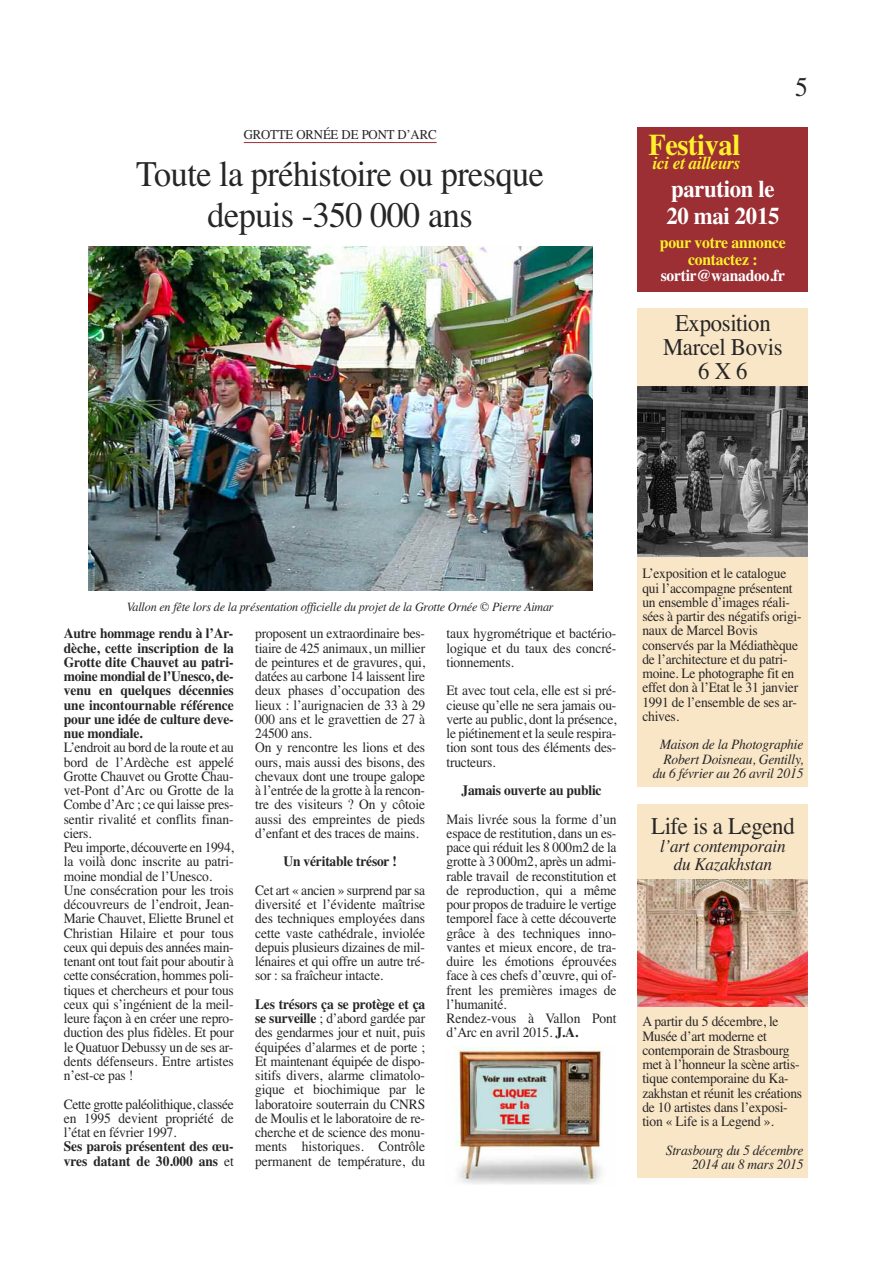
<style>
.page{position:relative;width:893px;height:1263px;background:#fff}
.page>*{position:absolute;margin:0;border:0;box-sizing:border-box;transform-origin:0 0}
.t1{font:36px/40.5px "Times";letter-spacing:-.015em;color:#272627;text-align:center;scale:.95 1}
.t2{font:700 30px "Times";letter-spacing:-.015em;color:#fff12a;scale:.95 1}
.t3{font:27px "Times";color:#272627;scale:.95 1}
.t4{font:24px/24px "Times";letter-spacing:-.015em;color:#272627;text-align:center;scale:.95 1}
.t5{font:700 24px/27px "Times";letter-spacing:-.015em;color:#fff;scale:.95 1}
.t6{font:italic 18px/18px "Times";letter-spacing:-.015em;color:#272627;text-align:center;scale:.95 1}
.t7{font:italic 700 18px "Times";letter-spacing:-.015em;color:#fff12a;scale:.95 1}
.t8{font:700 16.5px/16.5px "Times";letter-spacing:-.015em;color:#fff12a;text-align:center;scale:.95 1}
.t9{font:700 16.5px "Times";letter-spacing:-.015em;color:#fff;scale:.95 1}
.t10{font:14.25px/14.2px "Times";letter-spacing:-.015em;color:#272627;scale:.95 1}
.t11{font:700 14.25px/14.2px "Times";letter-spacing:-.015em;color:#272627;text-align:justify;scale:.95 1}
.t12{font:italic 14.25px/14.2px "Times";letter-spacing:-.015em;color:#272627;text-align:right;scale:.95 1}
.t13{font:13.5px "Times";letter-spacing:-.015em;color:#272627;scale:.95 1}
.t14{font:italic 12.75px "Times";letter-spacing:-.015em;color:#272627;scale:.95 1}
.s1{font-weight:400}
.s2{font-weight:700}
</style>
<div class="page">
<hr style="left:244px;top:142px;width:193px;height:1px;background:#9b2f34">
<img style="left:88px;top:247px;width:504px;height:344px">
<div style="left:638px;top:308px;width:170px;height:479px;background:#f9e6c6"></div>
<div style="left:638px;top:804px;width:170px;height:374px;background:#f9e6c6"></div>
<img style="left:638px;top:386px;width:170px;height:170px">
<img style="left:638px;top:880px;width:170px;height:127px">
<div style="left:638px;top:128px;width:170px;height:164px;background:#9b2f34"></div>
<img style="left:455px;top:1046px;width:148px;height:138px">
<p class="t13" style="left:244px;top:127px;width:205px">GROTTE ORNéE DE PONT D’ARC</p>
<h1 class="t1" style="left:136px;top:153px;width:431px">Toute la préhistoire ou presque depuis -350 000 ans</h1>
<h3 class="t3" style="left:795px;top:71px;width:15px">5</h3>
<h2 class="t2" style="left:648px;top:127px;width:98px">Festival</h2>
<p class="t7" style="left:652px;top:152px;width:94px">ici et ailleurs</p>
<h3 class="t5" style="left:666px;top:176px;width:121px">parution le<br>20 mai 2015</h3>
<p class="t8" style="left:660px;top:234px;width:134px">pour votre annonce contactez :</p>
<p class="t9" style="left:661px;top:266px;width:132px">sortir@wanadoo.fr</p>
<h3 class="t4" style="left:663px;top:311px;width:128px">Exposition<br>Marcel Bovis<br>6X6</h3>
<p class="t14" style="left:127px;top:599px;width:451px">Vallon en fête lors de la présentation officielle du projet de la Grotte Ornée © Pierre Aimar</p>
<p class="t11" style="left:64px;top:626px;width:181px">Autre hommage rendu à l’Ar&shy;dèche, cette inscription de la Grotte dite Chauvet au patri&shy;moine mondial de l’Unesco, de&shy;venu en quelques décennies une incontournable référence pour une idée de culture deve&shy;nue mondiale.</p>
<p class="t10" style="left:64px;top:740px;width:181px">L’endroit au bord de la route et au bord de l’Ardèche est appelé<br>Grotte Chauvet ou Grotte Chau&shy;vet-Pont d’Arc ou Grotte de la<br>Combe d’Arc ; ce qui laisse pres&shy;sentir rivalité et conflits finan&shy;ciers.<br>Peu importe, découverte en 1994, la voilà donc inscrite au patri&shy;moine mondial de l’Unesco.<br>Une consécration pour les trois découvreurs de l’endroit, Jean-<br>Marie Chauvet, Eliette Brunel et<br>Christian hilaire et pour tous ceux qui depuis des années main&shy;tenant ont tout fait pour aboutir à cette consécration, hommes poli&shy;tiques et chercheurs et pour tous ceux qui s’ingénient de la meil&shy;leure façon à en créer une repro&shy;duction des plus fidèles. Et pour le Quatuor Debussy un de ses ar&shy;dents défenseurs. Entre artistes n’est-ce pas !</p>
<p class="t10" style="left:64px;top:1096px;width:181px;text-align:justify">Cette grotte paléolithique, classée en 1995 devient propriété de l’état en février 1997.</p>
<p class="t11" style="left:64px;top:1139px;width:181px">Ses parois présentent des œu&shy;vres datant de 30.000 ans <span class="s1">et</span></p>
<p class="t10" style="left:255px;top:626px;width:181px">proposent un extraordinaire bes&shy;tiaire de 425 animaux, un millier de peintures et de gravures, qui, datées au carbone 14 laissent lire deux phases d’occupation des lieux : l’aurignacien de 33 à 29<br>000 ans et le gravettien de 27 à<br>24500 ans.<br>On y rencontre les lions et des ours, mais aussi des bisons, des chevaux dont une troupe galope à l’entrée de la grotte à la rencon&shy;tre des visiteurs ? On y côtoie aussi des empreintes de pieds d’enfant et des traces de mains.</p>
<p class="t11" style="left:283px;top:854px;width:121px">Un véritable trésor !</p>
<p class="t10" style="left:255px;top:883px;width:181px;text-align:justify">Cet art « ancien » surprend par sa diversité et l’évidente maîtrise des techniques employées dans cette vaste cathédrale, inviolée depuis plusieurs dizaines de mil&shy;lénaires et qui offre un autre tré&shy;sor : sa fraîcheur intacte.</p>
<p class="t10" style="left:255px;top:997px;width:181px;text-align:justify"><span class="s2">Les trésors ça se protège et ça se surveille</span> ; d’abord gardée par des gendarmes jour et nuit, puis équipées d’alarmes et de porte ; Et maintenant équipée de dispo&shy;sitifs divers, alarme climatolo&shy;gique et biochimique par le laboratoire souterrain du CNRS de Moulis et le laboratoire de re&shy;cherche et de science des monu&shy;ments historiques. Contrôle permanent de température, du</p>
<p class="t10" style="left:446px;top:626px;width:180px;text-align:justify">taux hygrométrique et bactério&shy;logique et du taux des concré&shy;tionnements.</p>
<p class="t10" style="left:446px;top:683px;width:181px;text-align:justify">Et avec tout cela, elle est si pré&shy;cieuse qu’elle ne sera jamais ou&shy;verte au public, dont la présence, le piétinement et la seule respira&shy;tion sont tous des éléments des&shy;tructeurs.</p>
<p class="t11" style="left:461px;top:783px;width:149px">Jamais ouverte au public</p>
<p class="t10" style="left:446px;top:811px;width:181px">Mais livrée sous la forme d’un espace de restitution, dans un es&shy;pace qui réduit les 8 000m2 de la grotte à 3 000m2, après un admi&shy;rable travail de reconstitution et de reproduction, qui a même pour propos de traduire le vertige temporel face à cette découverte grâce à des techniques inno&shy;vantes et mieux encore, de tra&shy;duire les émotions éprouvées face à ces chefs d’œuvre, qui of&shy;frent les premières images de l’humanité.<br>Rendez-vous à Vallon Pont d’Arc en avril 2015. <span class="s2">J.A.</span></p>
<p class="t10" style="left:642px;top:566px;width:169px">L’exposition et le catalogue qui l’accompagne présentent un ensemble d’images réali&shy;sées à partir des négatifs origi&shy;naux de Marcel Bovis conservés par la Médiathèque de l’architecture et du patri&shy;moine. Le photographe fit en effet don à l’Etat le 31 janvier<br>1991 de l’ensemble de ses ar&shy;chives.</p>
<p class="t12" style="left:653px;top:737px;width:160px">Maison de la Photographie<br>Robert Doisneau, Gentilly, du 6 février au 26 avril 2015</p>
<h3 class="t4" style="left:651px;top:813px;width:153px">Life is a Legend</h3>
<p class="t6" style="left:660px;top:836px;width:133px">l’art contemporain du Kazakhstan</p>
<p class="t10" style="left:642px;top:1014px;width:170px">A partir du 5 décembre, le<br>Musée d’art moderne et contemporain de Strasbourg met à l’honneur la scène artis&shy;tique contemporaine du Ka&shy;zakhstan et réunit les créations de 10 artistes dans l’exposi&shy;tion « Life is a Legend ».</p>
<p class="t12" style="left:666px;top:1142px;width:146px">Strasbourg du 5 décembre<br>2014 au 8 mars 2015</p>
</div>
